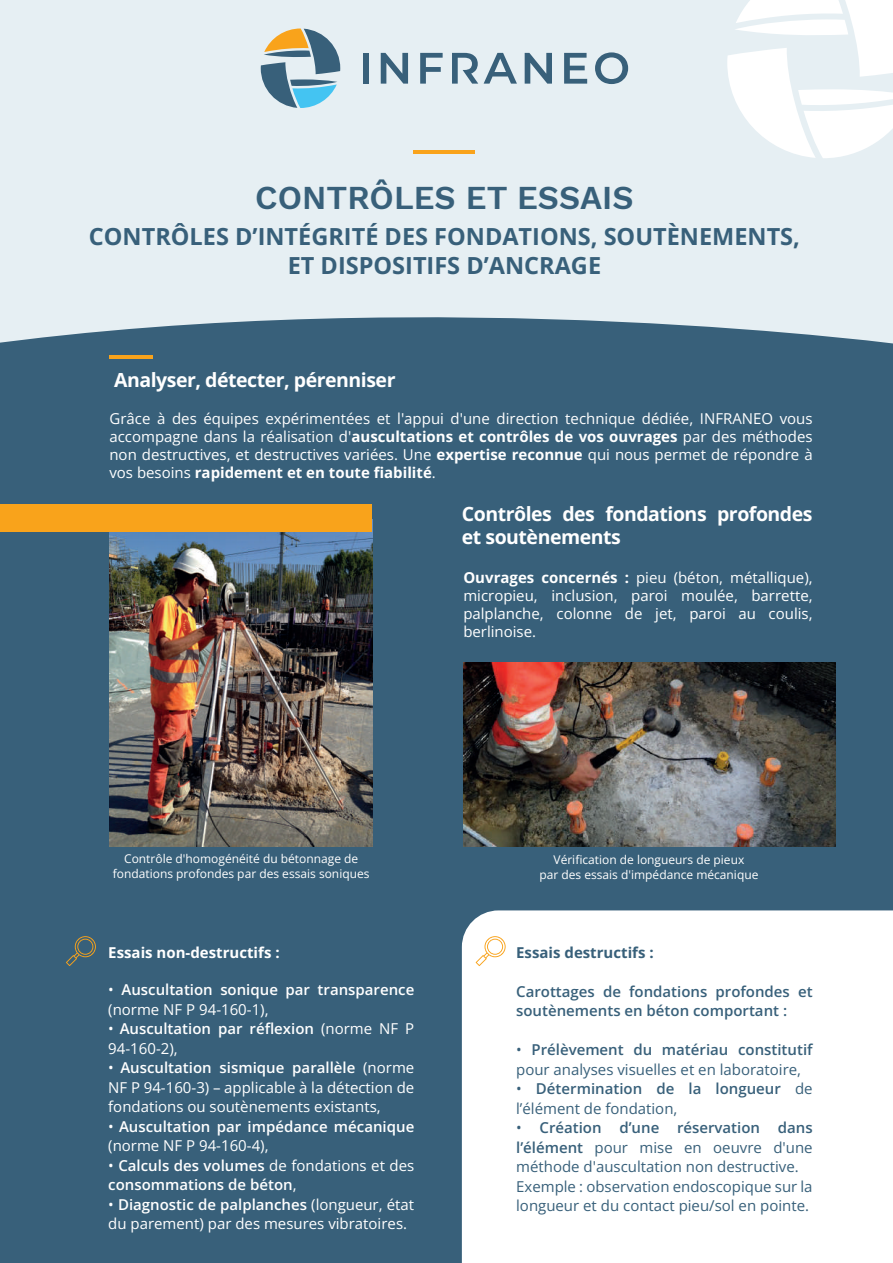
<style>
.page{position:relative;width:893px;height:1263px;background:#38607a}
.page>*{position:absolute;margin:0;border:0;box-sizing:border-box;transform-origin:0 0}
.t1{font:600 32.85px "Work Sans";color:#38607a}
.t2{font:700 23.55px/28.2px "Open Sans";color:#38607a;text-align:center}
.t3{font:700 19.5px/23.4px "Open Sans";letter-spacing:-.025em;color:#fff}
.t4{font:15px/18px "Open Sans";color:#fff;text-align:justify}
.t5{font:15px/19.5px "Open Sans";color:#38607a}
.t6{font:600 15px/19.5px "Open Sans";color:#fff}
.t7{font:600 15px/19.5px "Open Sans";color:#38607a}
.t8{font:700 15px "Open Sans";color:#fff}
.t9{font:700 15px "Open Sans";color:#38607a}
.t10{font:12px/14.4px "Open Sans";color:#fff;text-align:center}
.s1{font-weight:700}
.s2{font-weight:400}
.s3{font-weight:600}
</style>
<div class="page">
<div style="left:0;top:0;width:893px;height:344px;background:#e6eff3"></div>
<hr style="left:109px;top:356px;width:44px;height:3px;background:#f9a31b">
<img style="left:110px;top:531px;width:262px;height:315px">
<img style="left:463px;top:663px;width:373px;height:183px">
<div style="left:0;top:504px;width:372px;height:27px;background:#f9a31b"></div>
<hr style="left:414px;top:151px;width:61px;height:3px;background:#f9a31b">
<svg style="left:525px;top:53px;width:27px;height:31px"></svg>
<svg style="left:595px;top:52px;width:33px;height:32px"></svg>
<svg style="left:564px;top:53px;width:23px;height:31px"></svg>
<div style="left:363px;top:53px;width:6px;height:31px;background:#38607a"></div>
<svg style="left:381px;top:53px;width:27px;height:31px"></svg>
<svg style="left:420px;top:53px;width:23px;height:31px"></svg>
<svg style="left:452px;top:53px;width:26px;height:31px"></svg>
<svg style="left:484px;top:53px;width:33px;height:31px"></svg>
<svg style="left:261px;top:28px;width:79px;height:80px"></svg>
<svg style="left:66px;top:936px;width:30px;height:30px"></svg>
<div style="left:462px;top:910px;width:431px;height:353px;background:#fff"></div>
<svg style="left:476px;top:936px;width:30px;height:30px"></svg>
<svg style="left:727px;top:0;width:166px;height:158px;background:#f5f8fa"></svg>
<h1 class="t1" style="left:255px;top:173px;width:380px">CONTRÔLES ET ESSAIS</h1>
<h2 class="t2" style="left:89px;top:222px;width:712px">CONTRÔLES D’INTÉGRITÉ DES FONDATIONS, SOUTÈNEMENTS,<br>ET DISPOSITIFS D’ANCRAGE</h2>
<h3 class="t3" style="left:114px;top:367px;width:283px">Analyser, détecter, pérenniser</h3>
<p class="t4" style="left:109px;top:409px;width:705px">Grâce à des équipes expérimentées et l'appui d'une direction technique dédiée, INFRANEO vous accompagne dans la réalisation d'<span class="s1">auscultations et contrôles de vos ouvrages</span> par des méthodes non destructives, et destructives variées. Une <span class="s1">expertise reconnue</span> qui nous permet de répondre à vos besoins <span class="s1">rapidement et en toute fiabilité</span>.</p>
<h3 class="t3" style="left:462px;top:501px;width:352px">Contrôles des fondations profondes et soutènements</h3>
<p class="t4" style="left:463px;top:568px;width:351px"><span class="s1">Ouvrages concernés :</span> pieu (béton, métallique), micropieu, inclusion, paroi moulée, barrette, palplanche, colonne de jet, paroi au coulis, berlinoise.</p>
<p class="t10" style="left:113px;top:851px;width:258px">Contrôle d'homogénéité du bétonnage de fondations profondes par des essais soniques</p>
<p class="t10" style="left:539px;top:852px;width:220px">Vérification de longueurs de pieux<br>par des essais d'impédance mécanique</p>
<p class="t8" style="left:108px;top:942px;width:173px">Essais non-destructifs :</p>
<p class="t6" style="left:108px;top:979px;width:308px"><span class="s2">•</span> Auscultation sonique par transparence <span class="s2">(norme NF P 94-160-1),</span></p>
<p class="t6" style="left:108px;top:1018px;width:308px"><span class="s2">•</span> Auscultation par réflexion <span class="s2">(norme NF P<br>94-160-2),</span></p>
<p class="t4" style="left:108px;top:1057px;width:308px;line-height:19.5px">• <span class="s3">Auscultation sismique parallèle</span> (norme NF P 94-160-3) – applicable à la détection de fondations ou soutènements existants,</p>
<p class="t6" style="left:108px;top:1116px;width:308px"><span class="s2">•</span> Auscultation par impédance mécanique <span class="s2">(norme NF P 94-160-4),</span></p>
<p class="t6" style="left:108px;top:1155px;width:308px"><span class="s2">•</span> Calculs des volumes <span class="s2">de fondations et des </span>consommations de béton<span class="s2">,</span></p>
<p class="t4" style="left:108px;top:1194px;width:307px;line-height:19.5px">• <span class="s3">Diagnostic de palplanches</span> (longueur, état du parement) par des mesures vibratoires.</p>
<p class="t9" style="left:516px;top:942px;width:139px">Essais destructifs :</p>
<p class="t7" style="left:516px;top:981px;width:298px">Carottages de fondations profondes et soutènements en béton comportant :</p>
<p class="t5" style="left:516px;top:1040px;width:298px">• <span class="s3">Prélèvement du matériau constitutif </span>pour analyses visuelles et en laboratoire,</p>
<p class="t7" style="left:516px;top:1079px;width:298px"><span class="s2">•</span> Détermination de la longueur <span class="s2">de l’élément de fondation,</span></p>
<p class="t5" style="left:516px;top:1118px;width:298px">• <span class="s3">Création d’une réservation dans l’élément</span> pour mise en oeuvre d'une méthode d'auscultation non destructive.<br>Exemple : observation endoscopique sur la longueur et du contact pieu/sol en pointe.</p>
</div>
